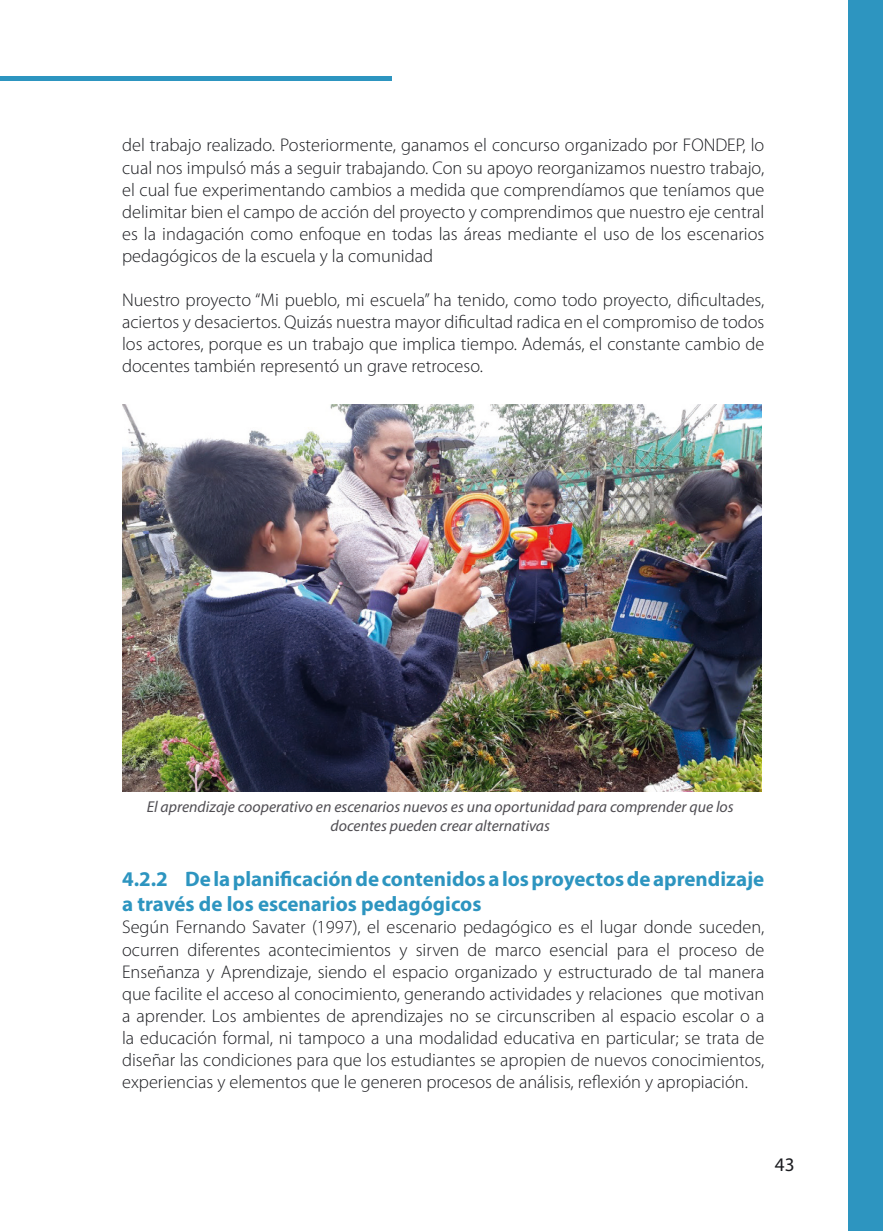
<style>
.page{position:relative;width:883px;height:1231px;background:#fff}
.page>*{position:absolute;margin:0;border:0;box-sizing:border-box;transform-origin:0 0}
.t1{font:700 21px/25.2px "Myriad Pro";color:#2d95c0}
.t2{font:19.25px "Myriad Pro";color:#1b1c20}
.t3{font:300 18.38px/22.1px "Myriad Pro";color:#1b1c20;text-align:justify}
.t4{font:italic 15.75px/18.9px "Myriad Pro";color:#504e53;text-align:center}
</style>
<div class="page">
<div style="left:20px;top:76px;width:372px;height:5px;background:#2d95c0"></div>
<div style="left:0;top:76px;width:20px;height:5px;background:#2d95c0"></div>
<div style="left:848px;top:0;width:35px;height:1230px;background:#2d95c0"></div>
<img style="left:122px;top:404px;width:639px;height:387px">
<p class="t3" style="left:122px;top:135px;width:644px">del trabajo realizado. Posteriormente, ganamos el concurso organizado por FONDEP, lo cual nos impulsó más a seguir trabajando. Con su apoyo reorganizamos nuestro trabajo, el cual fue experimentando cambios a medida que comprendíamos que teníamos que delimitar bien el campo de acción del proyecto y comprendimos que nuestro eje central es la indagación como enfoque en todas las áreas mediante el uso de los escenarios pedagógicos de la escuela y la comunidad</p>
<p class="t3" style="left:122px;top:289px;width:644px">Nuestro proyecto “Mi pueblo, mi escuela” ha tenido, como todo proyecto, dificultades, aciertos y desaciertos. Quizás nuestra mayor dificultad radica en el compromiso de todos los actores, porque es un trabajo que implica tiempo. Además, el constante cambio de docentes también representó un grave retroceso.</p>
<p class="t4" style="left:147px;top:796px;width:588px">El aprendizaje cooperativo en escenarios nuevos es una oportunidad para comprender que los docentes pueden crear alternativas</p>
<p class="t1" style="left:122px;top:865px;width:644px">4.2.2 De la planificación de contenidos a los proyectos de aprendizaje a través de los escenarios pedagógicos</p>
<p class="t3" style="left:122px;top:916px;width:644px">Según Fernando Savater (1997), el escenario pedagógico es el lugar donde suceden, ocurren diferentes acontecimientos y sirven de marco esencial para el proceso de Enseñanza y Aprendizaje, siendo el espacio organizado y estructurado de tal manera que facilite el acceso al conocimiento, generando actividades y relaciones que motivan a aprender. Los ambientes de aprendizajes no se circunscriben al espacio escolar o a la educación formal, ni tampoco a una modalidad educativa en particular; se trata de diseñar las condiciones para que los estudiantes se apropien de nuevos conocimientos, experiencias y elementos que le generen procesos de análisis, reflexión y apropiación.</p>
<p class="t2" style="left:775px;top:1152px;width:21px">43</p>
</div>
